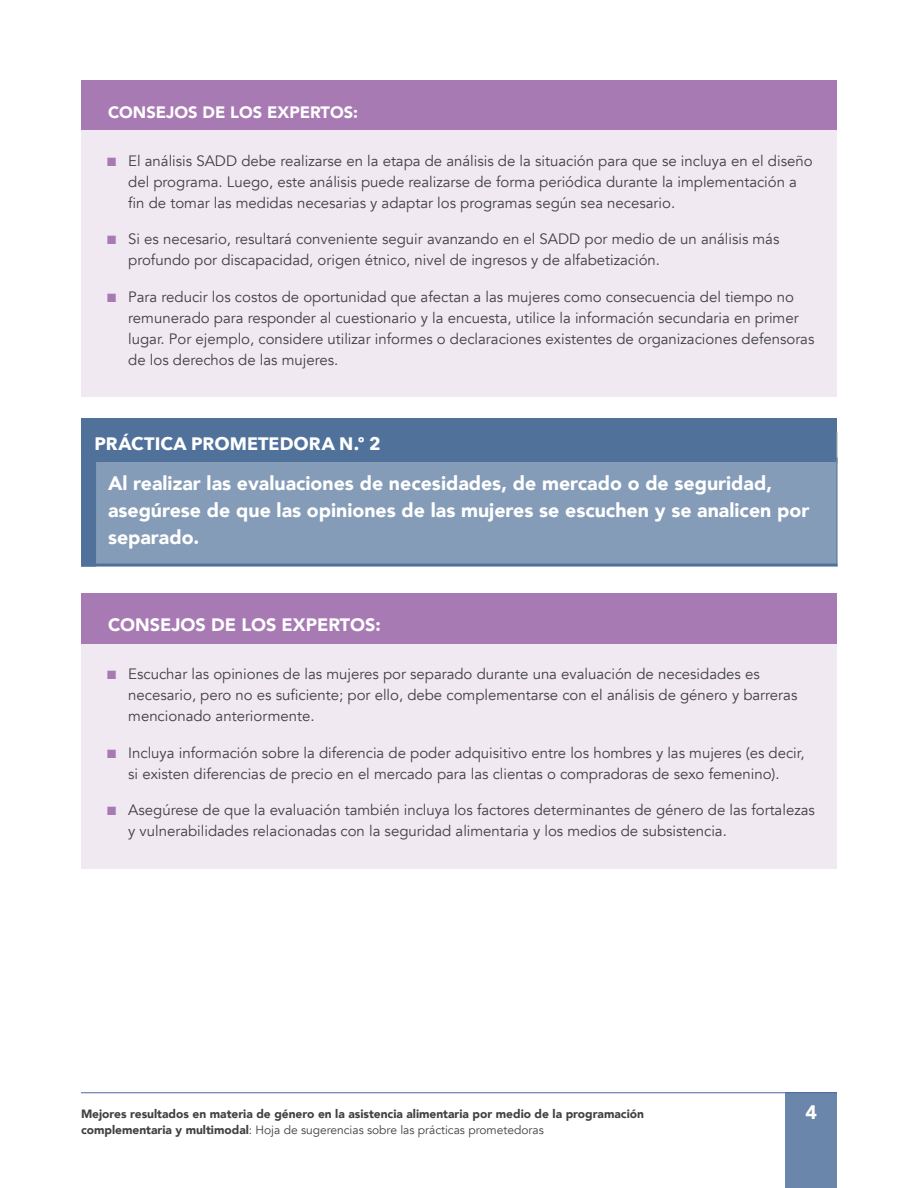
<style>
.page{position:relative;width:918px;height:1188px;background:#fff}
.page>*{position:absolute;margin:0;border:0;box-sizing:border-box;transform-origin:0 0}
.Heading_PP_subhead{font:900 19.5px/27px "Avenir";color:#fff}
.Heading_PP_hed_-_new{font:700 18px "Avenir Next";letter-spacing:.005em;color:#fff}
.Heading_4_-_expert_t{font:900 18px "Avenir";color:#fff}
.Heading_4_-_expert_t-2{font:900 16.5px "Avenir";color:#fff}
.t1{font:15px/21px "Avenir";color:#414042}
.t2{font:900 12px/16.5px "Avenir";color:#414042}
.t3{font:12px "Zapf Dingbats";color:#a77ab3}
.s1{font-weight:400}
</style>
<div class="page">
<div style="left:786px;top:1093px;width:51px;height:95px;background:#6b86ab"></div>
<hr style="left:81px;top:1093px;width:756px;height:1px;background:#5263a4">
<div style="left:81px;top:80px;width:756px;height:51px;background:#a77ab3"></div>
<div style="left:81px;top:131px;width:756px;height:109px;background:#f0e9f2"></div>
<div style="left:81px;top:209px;width:756px;height:88px;background:#f0e9f2"></div>
<div style="left:81px;top:267px;width:756px;height:130px;background:#f0e9f2"></div>
<div style="left:81px;top:418px;width:756px;height:45px;background:#4f719a"></div>
<svg style="left:96px;top:432px;width:742px;height:31px"></svg>
<div style="left:81px;top:463px;width:756px;height:102px;background:#849cb8"></div>
<hr style="left:837px;top:457px;width:1px;height:110px;background:#4f719a">
<div style="left:81px;top:457px;width:15px;height:110px;background:#4f719a"></div>
<hr style="left:81px;top:564px;width:756px;height:3px;background:#4f719a">
<div style="left:81px;top:593px;width:756px;height:52px;background:#a77ab3"></div>
<div style="left:81px;top:644px;width:756px;height:109px;background:#f0e9f2"></div>
<div style="left:81px;top:723px;width:756px;height:88px;background:#f0e9f2"></div>
<div style="left:81px;top:780px;width:756px;height:88px;background:#f0e9f2"></div>
<p class="Heading_4_-_expert_t-2" style="left:108px;top:98px;width:252px">CONSEJOS DE LOS EXPERTOS:</p>
<p class="t1" style="left:128px;top:151px;width:686px">El análisis SADD debe realizarse en la etapa de análisis de la situación para que se incluya en el diseño</p>
<p class="t3" style="left:107px;top:156px;width:11px">■</p>
<p class="t3" style="left:107px;top:235px;width:11px">■</p>
<p class="t3" style="left:107px;top:292px;width:11px">■</p>
<p class="t1" style="left:128px;top:172px;width:670px">del programa. Luego, este análisis puede realizarse de forma periódica durante la implementación a fin de tomar las medidas necesarias y adaptar los programas según sea necesario.</p>
<p class="t1" style="left:128px;top:229px;width:653px">Si es necesario, resultará conveniente seguir avanzando en el SADD por medio de un análisis más</p>
<p class="t1" style="left:128px;top:250px;width:533px">profundo por discapacidad, origen étnico, nivel de ingresos y de alfabetización.</p>
<p class="t1" style="left:128px;top:286px;width:667px">Para reducir los costos de oportunidad que afectan a las mujeres como consecuencia del tiempo no</p>
<p class="t1" style="left:128px;top:307px;width:688px">remunerado para responder al cuestionario lay encuesta, utilice la información secundaria en primer lugar. Por ejemplo, considere utilizar informes o declaraciones existentes de organizaciones defensoras de los derechos de las mujeres.</p>
<h3 class="Heading_PP_hed_-_new" style="left:94px;top:428px;width:288px">PRÁCTICA PROMETEDORA N 2º.</h3>
<h4 class="Heading_PP_subhead" style="left:108px;top:470px;width:703px">Al realizar las evaluaciones de necesidades, de mercado o de seguridad, asegúrese de que las opiniones de las mujeres se escuchen y se analicen por separado.</h4>
<p class="Heading_4_-_expert_t" style="left:108px;top:610px;width:274px">CONSEJOS DE LOS EXPERTOS:</p>
<p class="t1" style="left:128px;top:664px;width:633px">Escuchar las opiniones de las mujeres por separado durante una evaluación de necesidades es</p>
<p class="t3" style="left:107px;top:670px;width:11px">■</p>
<p class="t3" style="left:107px;top:748px;width:11px">■</p>
<p class="t3" style="left:107px;top:805px;width:11px">■</p>
<p class="t1" style="left:128px;top:685px;width:671px">necesario, pero no es suficiente; por ello, debe complementarse con el análisis de género y barreras mencionado anteriormente.</p>
<p class="t1" style="left:128px;top:742px;width:678px">Incluya información sobre la diferencia de poder adquisitivo entre los hombres y las mujeres (es decir,</p>
<p class="t1" style="left:128px;top:763px;width:653px">si existen diferencias de precio en el mercado para las clientas o compradoras de sexo femenino .(</p>
<p class="t1" style="left:128px;top:800px;width:688px">Asegúrese de que la evaluación también incluya los factores determinantes de género de las fortalezas</p>
<p class="t1" style="left:128px;top:821px;width:600px">y vulnerabilidades relacionadas con la seguridad alimentaria y los medios de subsistencia.</p>
<p class="t2" style="left:81px;top:1105px;width:565px">Mejores resultados en materia de género en la asistencia alimentaria por medio de la programación complementaria y multimodal<span class="s1">: Hoja de sugerencias sobre las prácticas prometedoras</span></p>
<h1 class="Heading_PP_subhead" style="left:806px;top:1098px;width:13px">4</h1>
</div>
